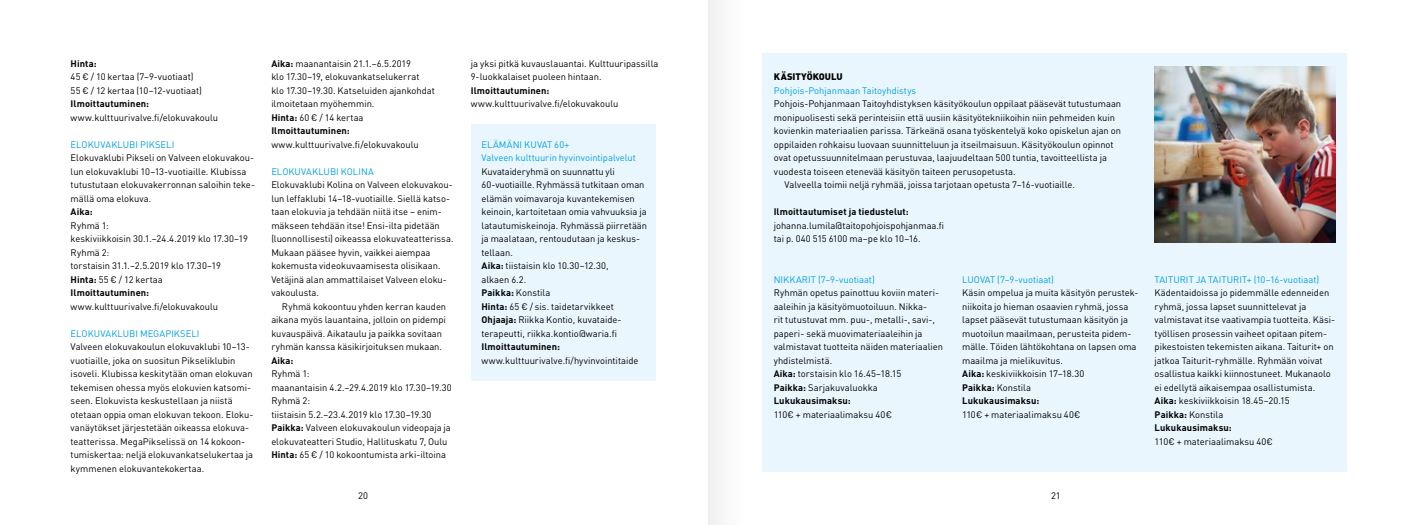
<style>
.page{position:relative;width:1418px;height:525px;background:#fff}
.page>*{position:absolute;margin:0;border:0;box-sizing:border-box;transform-origin:0 0}
.t1{font:9.38px/13.5px "DIN";color:#000}
.t2{font:9.38px/13.5px "DIN";color:#009fe3}
.t3{font:700 9.38px "DIN";letter-spacing:.01em;color:#000}
.t4{font:900 9.38px "DIN";color:#000}
.s1{font-weight:700}
</style>
<div class="page">
<div style="left:762px;top:53px;width:584px;height:418px;background:#eaf6fe"></div>
<div style="left:471px;top:124px;width:185px;height:257px;background:#eaf6fe"></div>
<img style="left:1154px;top:67px;width:181px;height:175px">
<div style="left:709px;top:0;width:34px;height:524px;background:#f7f7f7"></div>
<p class="t3" style="left:71px;top:57px;width:28px">Hinta:</p>
<p class="t1" style="left:71px;top:70px;width:133px">45 € / 10 kertaa (7–9-vuotiaat)<br>55 € / 12 kertaa (10–12-vuotiaat)</p>
<p class="t3" style="left:71px;top:98px;width:80px">Ilmoittautuminen:</p>
<p class="t1" style="left:71px;top:110px;width:149px">www.kulttuurivalve.fi/elokuvakoulu</p>
<p class="t2" style="left:71px;top:137px;width:105px">ELOKUVAKLUBI PIKSELI</p>
<p class="t1" style="left:71px;top:151px;width:186px">Elokuvaklubi Pikseli on Valveen elokuvakou&shy;lun elokuvaklubi 10–13-vuotiaille. Klubissa tutustutaan elokuvakerronnan saloihin teke&shy;mällä oma elokuva.</p>
<p class="t3" style="left:71px;top:206px;width:24px">Aika:</p>
<p class="t1" style="left:71px;top:218px;width:179px">Ryhmä 1:<br>keskiviikkoisin 30.1.–24.4.2019 klo 17.30–19<br>Ryhmä 2:<br>torstaisin 31.1.–2.5.2019 klo 17.30–19<br><span class="s1">Hinta:</span> 55 € / 12 kertaa<br><span class="s1">Ilmoittautuminen:</span></p>
<p class="t1" style="left:71px;top:299px;width:149px">www.kulttuurivalve.fi/elokuvakoulu</p>
<p class="t2" style="left:71px;top:326px;width:130px">ELOKUVAKLUBI MEGAPIKSELI</p>
<p class="t1" style="left:71px;top:340px;width:184px">Valveen elokuvakoulun elokuvaklubi 10–13- vuotiaille, joka on suositun Pikseliklubin isoveli. Klubissa keskitytään oman elokuvan tekemisen ohessa myös elokuvien katsomi&shy;seen. Elokuvista keskustellaan ja niistä otetaan oppia oman elokuvan tekoon. Eloku&shy;vanäytökset järjestetään oikeassa elokuva&shy;teatterissa. MegaPikselissä on 14 kokoon&shy;tumiskertaa: neljä elokuvankatselukertaa ja kymmenen elokuvantekokertaa.</p>
<p class="t1" style="left:271px;top:56px;width:165px"><span class="s1">Aika:</span> maanantaisin 21.1.–6.5.2019<br>klo 17.30–19, elokuvankatselukerrat<br>klo 17.30–19.30. Katseluiden ajankohdat ilmoitetaan myöhemmin.<br><span class="s1">Hinta:</span> 60 € / 14 kertaa<br><span class="s1">Ilmoittautuminen:</span></p>
<p class="t1" style="left:271px;top:137px;width:149px">www.kulttuurivalve.fi/elokuvakoulu</p>
<p class="t2" style="left:271px;top:164px;width:104px">ELOKUVAKLUBI KOLINA</p>
<p class="t1" style="left:271px;top:178px;width:184px">Elokuvaklubi Kolina on Valveen elokuvakou&shy;lun leffaklubi 14–18-vuotiaille. Siellä katso&shy;taan elokuvia ja tehdään niitä itse – enim&shy;mäkseen tehdään itse! Ensi-ilta pidetään (luonnollisesti) oikeassa elokuvateatterissa.<br>Mukaan pääsee hyvin, vaikkei aiempaa kokemusta videokuvaamisesta olisikaan.<br>Vetäjinä alan ammattilaiset Valveen eloku&shy;vakoulusta.</p>
<p class="t1" style="left:271px;top:299px;width:176px;text-indent:11px">Ryhmä kokoontuu yhden kerran kauden aikana myös lauantaina, jolloin on pidempi kuvauspäivä. Aikataulu ja paikka sovitaan ryhmän kanssa käsikirjoituksen mukaan.</p>
<p class="t3" style="left:271px;top:354px;width:24px">Aika:</p>
<p class="t1" style="left:271px;top:367px;width:182px">Ryhmä 1:<br>maanantaisin 4.2.–29.4.2019 klo 17.30–19.30<br>Ryhmä 2:<br>tiistaisin 5.2.–23.4.2019 klo 17.30–19.30<br><span class="s1">Paikka:</span> Valveen elokuvakoulun videopaja ja elokuvateatteri Studio, Hallituskatu 7, Oulu <span class="s1">Hinta:</span> 65 € / 10 kokoontumista arki-iltoina</p>
<p class="t1" style="left:471px;top:56px;width:189px">ja yksi pitkä kuvauslauantai. Kulttuuripassilla<br>9-luokkalaiset puoleen hintaan.</p>
<p class="t3" style="left:471px;top:84px;width:80px">Ilmoittautuminen:</p>
<p class="t1" style="left:471px;top:97px;width:149px">www.kulttuurivalve.fi/elokuvakoulu</p>
<p class="t2" style="left:481px;top:137px;width:156px">ELÄMÄNI KUVAT 60+<br>Valveen kulttuurin hyvinvointipalvelut</p>
<p class="t1" style="left:481px;top:164px;width:167px">Kuvataideryhmä on suunnattu yli<br>60-vuotiaille. Ryhmässä tutkitaan oman elämän voimavaroja kuvantekemisen keinoin, kartoitetaan omia vahvuuksia ja latautumiskeinoja. Ryhmässä piirretään ja maalataan, rentoudutaan ja keskus&shy;tellaan.<br><span class="s1">Aika:</span> tiistaisin klo 10.30–12.30,<br>alkaen 6.2.<br><span class="s1">Paikka:</span> Konstila<br><span class="s1">Hinta:</span> 65 € / sis. taidetarvikkeet<br><span class="s1">Ohjaaja:</span> Riikka Kontio, kuvataide&shy;terapeutti, riikka.kontio@waria.fi</p>
<p class="t3" style="left:481px;top:341px;width:80px">Ilmoittautuminen:</p>
<p class="t1" style="left:481px;top:353px;width:158px">www.kulttuurivalve.fi/hyvinvointitaide</p>
<p class="t4" style="left:774px;top:71px;width:70px">KÄSITYÖKOULU</p>
<p class="t2" style="left:774px;top:83px;width:144px">Pohjois-Pohjanmaan Taitoyhdistys</p>
<p class="t1" style="left:774px;top:97px;width:349px">Pohjois-Pohjanmaan Taitoyhdistyksen käsityökoulun oppilaat pääsevät tutustumaan</p>
<p class="t1" style="left:774px;top:110px;width:342px">monipuolisesti sekä perinteisiin että uusiin käsityötekniikoihin niin pehmeiden kuin</p>
<p class="t1" style="left:774px;top:124px;width:348px">kovienkin materiaalien parissa. Tärkeänä osana työskentelyä koko opiskelun ajan on</p>
<p class="t1" style="left:774px;top:137px;width:341px">oppilaiden rohkaisu luovaan suunnitteluun ja itseilmaisuun. Käsityökoulun opinnot</p>
<p class="t1" style="left:774px;top:151px;width:334px">ovat opetussuunnitelmaan perustuvaa, laajuudeltaan 500 tuntia, tavoitteellista ja</p>
<p class="t1" style="left:774px;top:164px;width:243px">vuodesta toiseen etenevää käsityön taiteen perusopetusta.</p>
<p class="t1" style="left:784px;top:178px;width:292px">Valveella toimii neljä ryhmää, joissa tarjotaan opetusta 7–16-vuotiaille.</p>
<p class="t3" style="left:773px;top:206px;width:137px">Ilmoittautumiset ja tiedustelut:</p>
<p class="t1" style="left:773px;top:218px;width:172px">johanna.lumila@taitopohjoispohjanmaa.fi tai p. 040 515 6100 ma–pe klo 10–16.</p>
<p class="t2" style="left:773px;top:272px;width:103px">NIKKARIT (7–9-vuotiaat)</p>
<p class="t1" style="left:773px;top:286px;width:171px">Ryhmän opetus painottuu koviin materi&shy;aaleihin ja käsityömuotoiluun. Nikka-<br>rit tutustuvat mm. puu-, metalli-, savi-, paperi- sekä muovimateriaaleihin ja valmistavat tuotteita näiden materiaalien yhdistelmistä.<br><span class="s1">Aika:</span> torstaisin klo 16.45–18.15<br><span class="s1">Paikka:</span> Sarjakuvaluokka <span class="s1">Lukukausimaksu:</span></p>
<p class="t1" style="left:773px;top:407px;width:120px">110€ + materiaalimaksu 40€</p>
<p class="t2" style="left:962px;top:272px;width:93px">LUOVAT (7–9-vuotiaat)</p>
<p class="t1" style="left:962px;top:286px;width:178px">Käsin ompelua ja muita käsityön perustek&shy;niikoita jo hieman osaavien ryhmä, jossa lapset pääsevät tutustumaan käsityön ja muotoilun maailmaan, perusteita pidem&shy;mälle. Töiden lähtökohtana on lapsen oma maailma ja mielikuvitus.<br><span class="s1">Aika:</span> keskiviikkoisin 17–18.30<br><span class="s1">Paikka:</span> Konstila<br><span class="s1">Lukukausimaksu:</span></p>
<p class="t1" style="left:962px;top:407px;width:120px">110€ + materiaalimaksu 40€</p>
<p class="t1" style="left:358px;top:488px;width:11px">20</p>
<p class="t1" style="left:1051px;top:488px;width:11px">21</p>
<p class="t2" style="left:1154px;top:272px;width:166px">TAITURIT JA TAITURIT+ (10–16-vuotiaat)</p>
<p class="t1" style="left:1154px;top:286px;width:182px">Kädentaidoissa jo pidemmälle edenneiden ryhmä, jossa lapset suunnittelevat ja valmistavat itse vaativampia tuotteita. Käsi&shy;työllisen prosessin vaiheet opitaan pitem&shy;pikestoisten tekemisten aikana. Taiturit+ on jatkoa Taiturit-ryhmälle. Ryhmään voivat osallistua kaikki kiinnostuneet. Mukanaolo ei edellytä aikaisempaa osallistumista.<br><span class="s1">Aika:</span> keskiviikkoisin 18.45–20.15<br><span class="s1">Paikka:</span> Konstila<br><span class="s1">Lukukausimaksu:</span></p>
<p class="t1" style="left:1154px;top:434px;width:120px">110€ + materiaalimaksu 40€</p>
</div>
